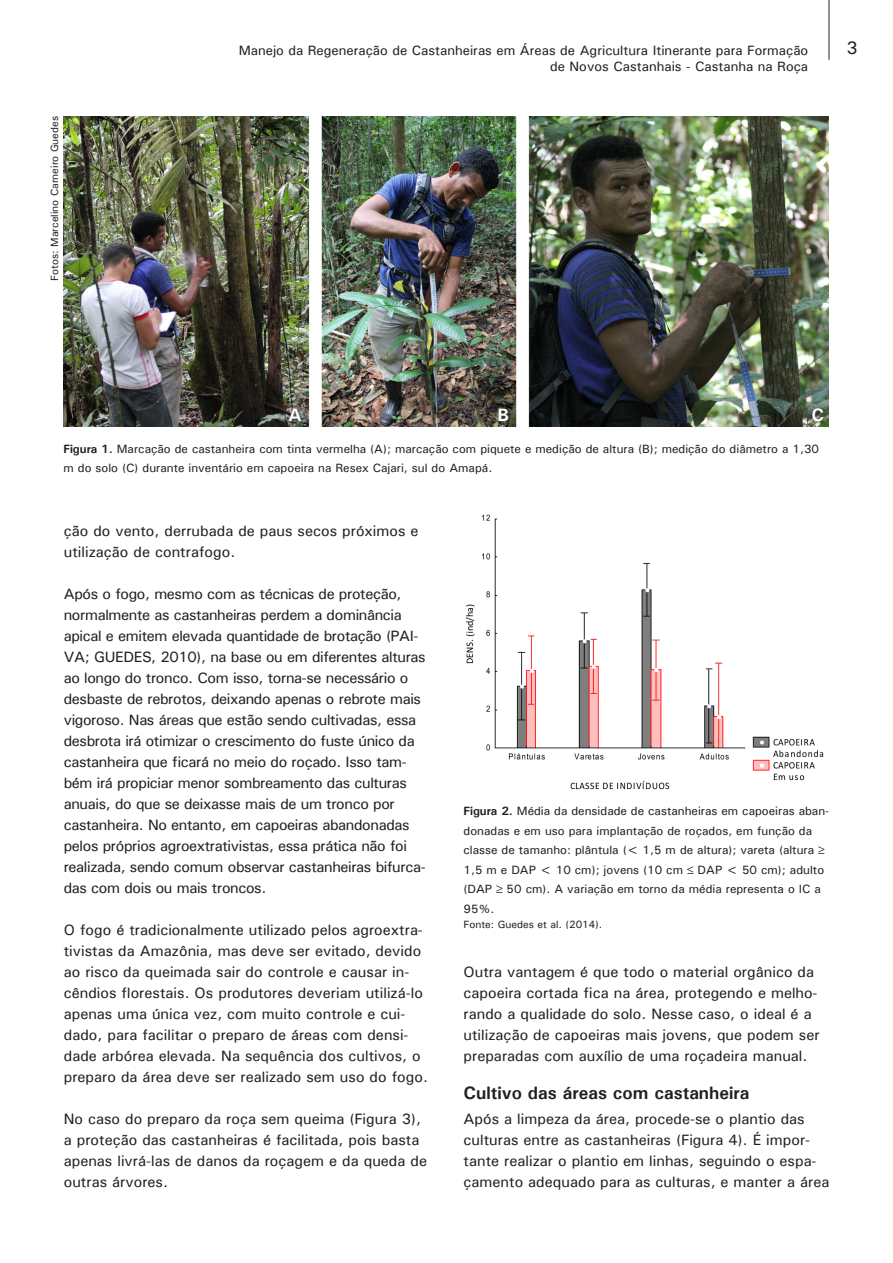
<style>
.page{position:relative;width:893px;height:1263px;background:#fff}
.page>*{position:absolute;margin:0;border:0;box-sizing:border-box;transform-origin:0 0}
.t1{font:700 18px "Univers";color:#231f20}
.t2{font:700 18px "Univers";color:#fff}
.t3{font:500 18px "Univers";color:#231f20}
.t4{font:500 15px/21px "Univers";color:#231f20}
.t5{font:500 15px/21px "Univers";letter-spacing:-.025em;color:#231f20}
.t6{font:500 13.5px "Univers";color:#231f20}
.t7{font:500 12px/19.5px "Univers";color:#231f20}
.t8{font:500 10.5px "Univers";color:#231f20}
.s1{font-weight:700}
</style>
<div class="page">
<hr style="left:829px;top:0;width:1px;height:60px;background:#231f20">
<img style="left:63px;top:116px;width:766px;height:310px">
<div style="left:286px;top:405px;width:20px;height:21px;background:#231f20;opacity:.55"></div>
<div style="left:496px;top:405px;width:18px;height:21px;background:#231f20;opacity:.55"></div>
<div style="left:809px;top:405px;width:20px;height:21px;background:#231f20;opacity:.55"></div>
<img style="left:465px;top:514px;width:359px;height:276px">
<p class="t8" style="left:48px;top:281px;width:166px;rotate:-90deg">Fotos: Marcelino Carneiro Guedes</p>
<p class="t6" style="left:239px;top:41px;width:571px">Manejo da Regeneração de Castanheiras em Áreas de Agricultura Itinerante para Formação</p>
<p class="t3" style="left:846px;top:36px;width:13px">3</p>
<p class="t6" style="left:550px;top:58px;width:260px">de Novos Castanhais - Castanha na Roça</p>
<p class="t2" style="left:288px;top:403px;width:15px">A</p>
<p class="t2" style="left:498px;top:403px;width:13px">B</p>
<p class="t2" style="left:811px;top:403px;width:14px">C</p>
<p class="t7" style="left:63px;top:439px;width:757px"><span class="s1">Figura 1.</span> Marcação de castanheira com tinta vermelha (A); marcação com piquete e medição de altura (B); medição do diâmetro a 1,30 m do solo (C) durante inventário em capoeira na Resex Cajari, sul do Amapá.</p>
<p class="t4" style="left:64px;top:520px;width:356px">ção do vento, derrubada de paus secos próximos e utilização de contrafogo.</p>
<p class="t5" style="left:64px;top:583px;width:363px">Após o fogo, mesmo com as técnicas de proteção, normalmente as castanheiras perdem a dominância apical e emitem elevada quantidade de brotação (PAI-VA; GUEDES, 2010), na base ou em diferentes alturas ao longo do tronco. Com isso, torna-se necessário o desbaste de rebrotos, deixando apenas o rebrote mais vigoroso. Nas áreas que estão sendo cultivadas, essa desbrota irá otimizar o crescimento do fuste único da castanheira que ficará no meio do roçado. Isso tam&shy;bém irá propiciar menor sombreamento das culturas anuais, do que se deixasse mais de um tronco por castanheira. No entanto, em capoeiras abandonadas pelos próprios agroextrativistas, essa prática não foi realizada, sendo comum observar castanheiras bifurca&shy;das com dois ou mais troncos.</p>
<p class="t4" style="left:64px;top:919px;width:366px">O fogo é tradicionalmente utilizado pelos agroextra&shy;tivistas da Amazônia, mas deve ser evitado, devido ao risco da queimada sair do controle e causar in&shy;cêndios florestais. Os produtores deveriam utilizá-lo apenas uma única vez, com muito controle e cui&shy;dado, para facilitar o preparo de áreas com densi&shy;dade arbórea elevada. Na sequência dos cultivos, o preparo da área deve ser realizado sem uso do fogo.</p>
<p class="t4" style="left:64px;top:1108px;width:365px">No caso do preparo da roça sem queima (Figura 3), a proteção das castanheiras é facilitada, pois basta apenas livrá-las de danos da roçagem e da queda de outras árvores.</p>
<p class="t7" style="left:463px;top:801px;width:367px"><span class="s1">Figura 2.</span> Média da densidade de castanheiras em capoeiras aban&shy;donadas e em uso para implantação de roçados, em função da classe de tamanho: plântula (&lt; 1,5 m de altura); vareta (altura ≥ 1,5 m e DAP &lt; 10 cm); jovens (10 cm ≤ DAP &lt; 50 cm); adulto (DAP ≥ 50 cm). A variação em torno da média representa o IC a 95%.</p>
<p class="t8" style="left:463px;top:917px;width:140px">Fonte: Guedes et al. (2014).</p>
<p class="t4" style="left:463px;top:961px;width:358px">Outra vantagem é que todo o material orgânico da capoeira cortada fica na área, protegendo e melho&shy;rando a qualidade do solo. Nesse caso, o ideal é a utilização de capoeiras mais jovens, que podem ser preparadas com auxílio de uma roçadeira manual.</p>
<p class="t1" style="left:463px;top:1081px;width:287px">Cultivo das áreas com castanheira</p>
<p class="t4" style="left:463px;top:1108px;width:367px">Após a limpeza da área, procede-se o plantio das culturas entre as castanheiras (Figura 4). É impor&shy;tante realizar o plantio em linhas, seguindo o espa&shy;çamento adequado para as culturas, e manter a área</p>
</div>
